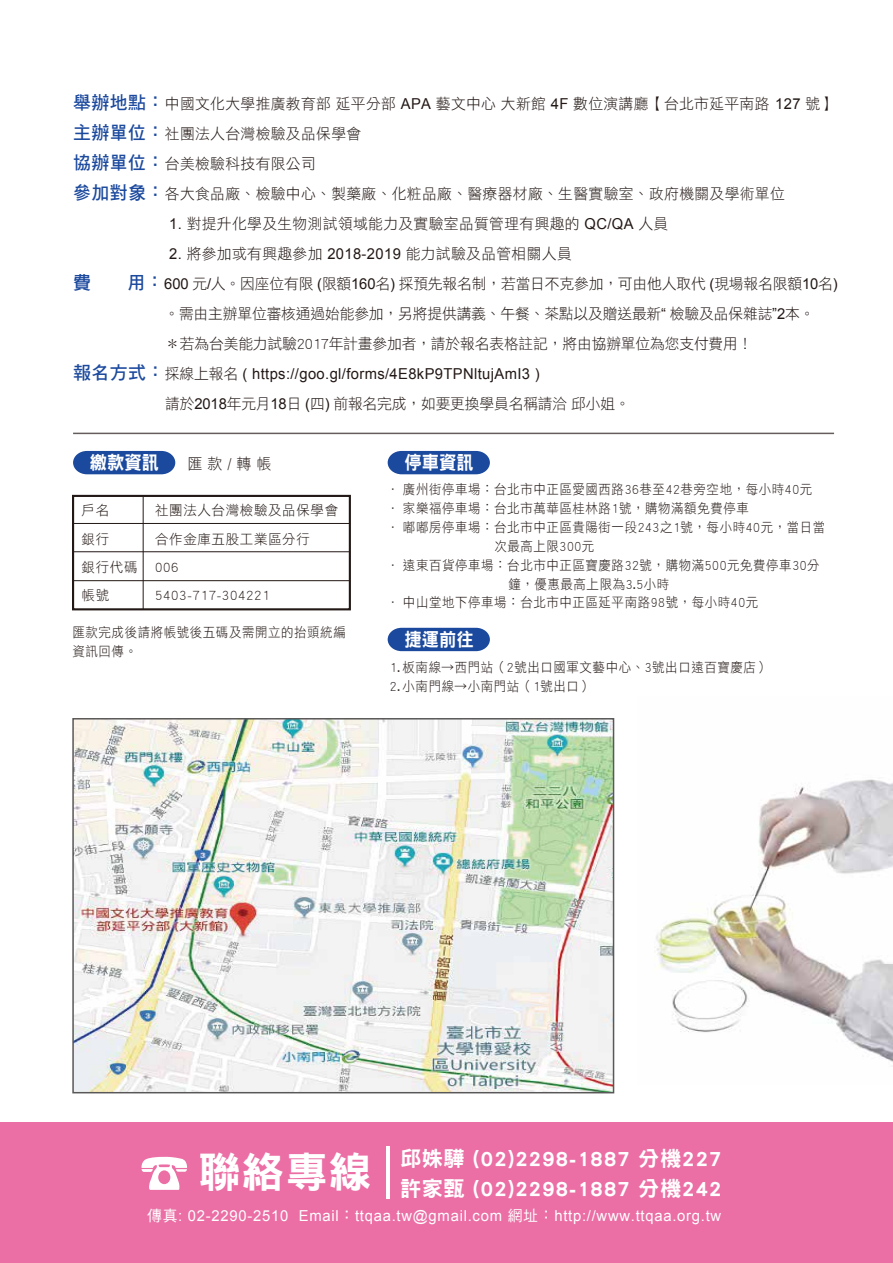
<style>
.page{position:relative;width:893px;height:1263px;background:#fff}
.page>*{position:absolute;margin:0;border:0;box-sizing:border-box;transform-origin:0 0}
.t1{font:42.45px "DF Hei Std W9";color:#fff}
.t2{font:21.3px/30.3px "DF Hei Std W9";letter-spacing:.025em;color:#fff}
.t3{font:18.75px "DF Hei Std W9";color:#fff;scale:.92 1}
.t4{font:18.3px "DF Hei Std W7";color:#1b499d}
.t5{font:15.3px "DF Hei Std W3";color:#221815}
.t6{font:15.15px "Arial";letter-spacing:.05em;color:#fff}
.t7{font:15px/30px "DF Hei Std W3";letter-spacing:.025em;color:#221815}
.t8{font:15px/30px "DF Hei Std W3";letter-spacing:-.01em;color:#221815}
.t9{font:15px "Arial";letter-spacing:.025em;color:#221815}
.t10{font:13.8px "DF Hei Std W3";letter-spacing:.05em;color:#221815}
.t11{font:13.5px/18.9px "DF Hei Std W3";letter-spacing:.05em;color:#221815;scale:.92 1}
.s1{font-family:"DF Hei Std W7";font-size:18.3px;color:#1b499d}
.s2{font-family:"Arial"}
.s3{font-family:"DF Hei Std W3"}
.s4{font-family:"DF Hei Std W5"}
</style>
<div class="page">
<img style="left:654px;top:779px;width:239px;height:283px">
<div style="left:388px;top:451px;width:102px;height:23px;background:#1b499d"></div>
<div style="left:73px;top:451px;width:102px;height:23px;background:#1b499d"></div>
<div style="left:388px;top:628px;width:102px;height:23px;background:#1b499d"></div>
<div style="left:0;top:1122px;width:893px;height:141px;background:#eb6ea5"></div>
<svg style="left:141px;top:1156px;width:46px;height:34px"></svg>
<hr style="left:386px;top:1146px;width:3px;height:53px;background:#fff">
<hr style="left:73px;top:433px;width:761px;height:1px;background:#221815">
<img style="left:75px;top:721px;width:536px;height:369px">
<div style="left:72px;top:495px;width:279px;height:115px;border:2px solid #221815"></div>
<hr style="left:73px;top:523px;width:277px;height:1px;background:#221815">
<hr style="left:73px;top:551px;width:277px;height:1px;background:#221815">
<hr style="left:73px;top:580px;width:277px;height:1px;background:#221815">
<hr style="left:143px;top:497px;width:1px;height:112px;background:#221815">
<div style="left:72px;top:718px;width:542px;height:375px;border:2px solid #595757"></div>
<p class="t7" style="left:73px;top:88px;width:764px"><span class="s1">舉辦地點：</span>中國文化大學推廣教育部延平分部 <span class="s2">APA</span> 藝文中心大新館 <span class="s2">4F</span> 數位演講廳【台北市延平南路 <span class="s2">127</span> 號】<span class="s1">主辦單位：</span>社團法人台灣檢驗及品保學會<br><span class="s1">協辦單位：</span>台美檢驗科技有限公司<br><span class="s1">參加對象：</span>各大食品廠、檢驗中心、製藥廠、化粧品廠、醫療器材廠、生醫實驗室、政府機關及學術單位</p>
<p class="t7" style="left:169px;top:208px;width:501px"><span class="s2">1.</span> 對提升化學及生物測試領域能力及實驗室品質管理有興趣的 <span class="s2">QC/QA</span> 人員</p>
<p class="t7" style="left:169px;top:238px;width:404px"><span class="s2">2.</span> 將參加或有興趣參加 <span class="s2">2018-2019</span> 能力試驗及品管相關人員</p>
<h3 class="t4" style="left:73px;top:272px;width:19px">費</h3>
<p class="t8" style="left:164px;top:268px;width:675px;text-indent:-37px"><span class="s1">用：</span><span class="s2">600</span> 元<span class="s2">/</span>人。因座位有限 <span class="s2">(</span>限額<span class="s2">160</span>名<span class="s2">)</span> 採預先報名制，若當日不克參加，可由他人取代 <span class="s2">(</span>現場報名限額<span class="s2">10</span>名<span class="s2">)</span>。需由主辦單位審核通過始能參加，另將提供講義、午餐、茶點以及贈送最新<span class="s2">“</span> 檢驗及品保雜誌<span class="s2">”2</span>本。<br>＊若為台美能力試驗2017年計畫參加者，請於報名表格註記，將由協辦單位為您支付費用！</p>
<p class="t9" style="left:73px;top:363px;width:468px"><span class="s1">報名方式：</span><span class="s3">採線上報名</span> ( https://goo.gl/forms/4E8kP9TPNltujAmI3 )</p>
<p class="t8" style="left:165px;top:388px;width:466px">請於<span class="s2">2018</span>年元月<span class="s2">18</span>日 <span class="s2">(</span>四<span class="s2">)</span> 前報名完成，如要更換學員名稱請洽邱小姐。</p>
<h3 class="t3" style="left:90px;top:452px;width:77px">繳款資訊</h3>
<h3 class="t3" style="left:404px;top:452px;width:77px">停車資訊</h3>
<p class="t5" style="left:187px;top:455px;width:85px">匯 款 / 轉 帳</p>
<p class="t10" style="left:82px;top:503px;width:29px">戶名</p>
<p class="t10" style="left:155px;top:503px;width:185px">社團法人台灣檢驗及品保學會</p>
<p class="t10" style="left:82px;top:531px;width:29px">銀行</p>
<p class="t10" style="left:155px;top:531px;width:156px">合作金庫五股工業區分行</p>
<p class="t10" style="left:82px;top:559px;width:57px">銀行代碼</p>
<p class="t10" style="left:155px;top:559px;width:25px">006</p>
<p class="t10" style="left:82px;top:587px;width:29px">帳號</p>
<p class="t10" style="left:155px;top:587px;width:116px">5403-717-304221</p>
<p class="t11" style="left:73px;top:622px;width:298px">匯款完成後請將帳號後五碼及需開立的抬頭統編資訊回傳。</p>
<p class="t11" style="left:390px;top:480px;width:460px">·廣州街停車場：台北市中正區愛國西路36巷至42巷旁空地，每小時40元</p>
<p class="t11" style="left:390px;top:499px;width:392px">·家樂福停車場：台北市萬華區桂林路1號，購物滿額免費停車</p>
<p class="t11" style="left:390px;top:518px;width:475px">·嘟嘟房停車場：台北市中正區貴陽街一段243之1號，每小時40元，當日當</p>
<p class="t11" style="left:494px;top:536px;width:110px">次最高上限300元</p>
<p class="t11" style="left:390px;top:555px;width:469px">·遠東百貨停車場：台北市中正區寶慶路32號，購物滿500元免費停車30分</p>
<p class="t11" style="left:508px;top:574px;width:176px">鐘，優惠最高上限為3.5小時</p>
<p class="t11" style="left:390px;top:593px;width:402px">·中山堂地下停車場：台北市中正區延平南路98號，每小時40元</p>
<h3 class="t3" style="left:404px;top:629px;width:77px">捷運前往</h3>
<p class="t11" style="left:390px;top:658px;width:414px">1. 板南線→西門站（2號出口國軍文藝中心、3號出口遠百寶慶店）</p>
<p class="t11" style="left:390px;top:676px;width:221px">2. 小南門線→小南門站（1號出口）</p>
<h1 class="t1" style="left:199px;top:1148px;width:174px">聯絡專線</h1>
<h2 class="t2" style="left:400px;top:1142px;width:323px">邱姝驊 (02)2298-1887 分機227許家甄 (02)2298-1887 分機242</h2>
<p class="t6" style="left:147px;top:1206px;width:576px"><span class="s4">傳真</span>: 02-2290-2510 Email<span class="s4">：</span>ttqaa.tw@gmail.com <span class="s4">網址：</span>http://www.ttqaa.org.tw</p>
</div>
